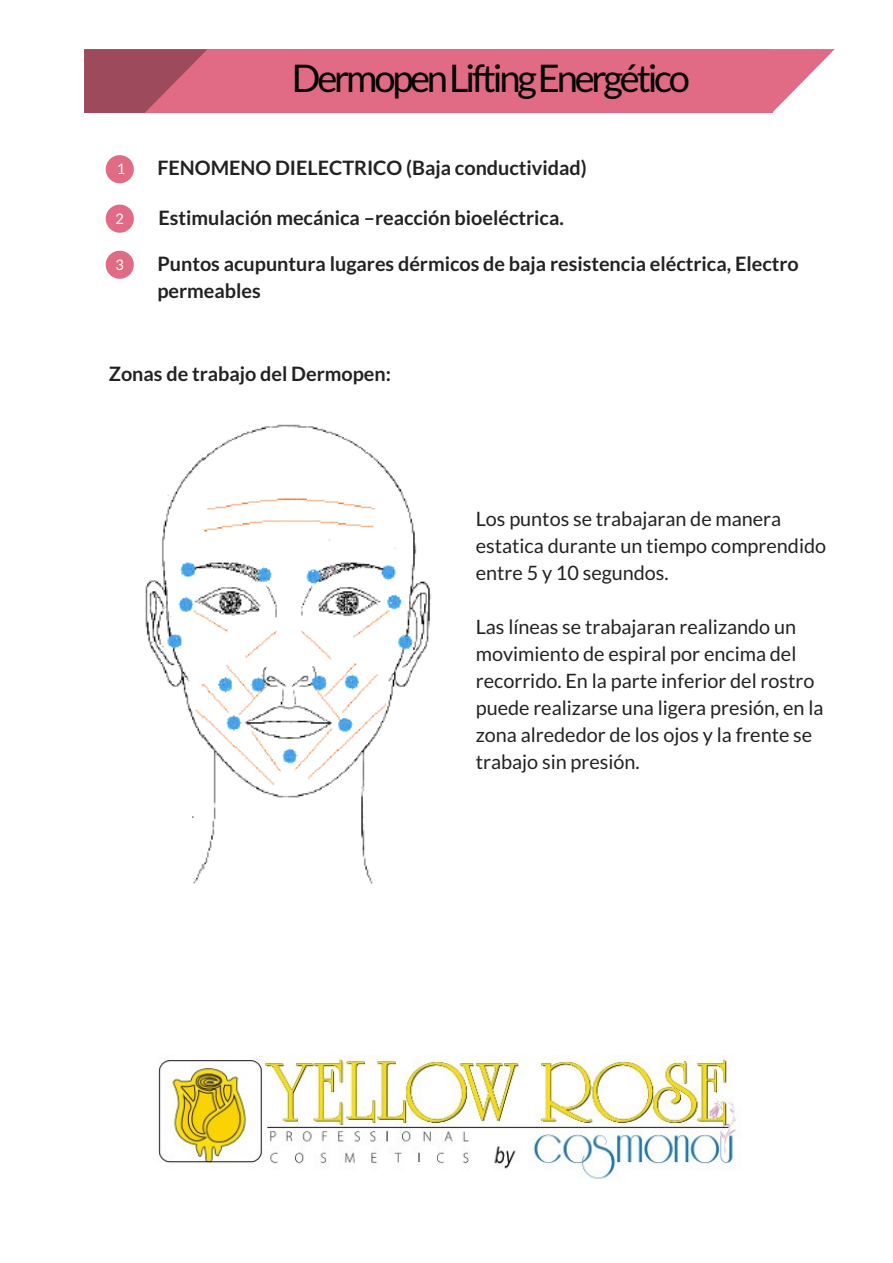
<style>
.page{position:relative;width:893px;height:1263px;background:#fff}
.page>*{position:absolute;margin:0;border:0;box-sizing:border-box;transform-origin:0 0}
.t1{font:38.1px "Lato";letter-spacing:-.085em;color:#000}
.t2{font:19.8px/27px "Lato";color:#222}
.t3{font:700 19.8px/27px "Lato";color:#222}
.t4{font:14.55px "Lato";color:#fff}
</style>
<div class="page">
<div style="left:207px;top:49px;width:565px;height:63px;background:#e16b84"></div>
<svg style="left:772px;top:49px;width:62px;height:63px"></svg>
<svg style="left:84px;top:49px;width:124px;height:63px;background:#ae5366"></svg>
<svg style="left:106px;top:251px;width:28px;height:28px"></svg>
<svg style="left:106px;top:205px;width:28px;height:28px"></svg>
<svg style="left:106px;top:155px;width:28px;height:28px"></svg>
<img style="left:158px;top:1055px;width:580px;height:124px">
<img style="left:145px;top:424px;width:286px;height:460px">
<p class="t4" style="left:117px;top:160px;width:10px">1</p>
<p class="t4" style="left:116px;top:209px;width:10px">2</p>
<p class="t4" style="left:116px;top:255px;width:10px">3</p>
<h1 class="t1" style="left:292px;top:55px;width:399px">DermopenLiftingEnergético</h1>
<p class="t3" style="left:157px;top:154px;width:431px">FENOMENO DIELECTRICO (Baja conductividad)</p>
<p class="t3" style="left:158px;top:204px;width:407px">Estimulación mecánica –reacción bioeléctrica.</p>
<p class="t3" style="left:157px;top:250px;width:642px">Puntos acupuntura lugares dérmicos de baja resistencia eléctrica, Electro permeables</p>
<p class="t3" style="left:109px;top:360px;width:284px">Zonas de trabajo del Dermopen:</p>
<p class="t2" style="left:475px;top:505px;width:352px">Los puntos se trabajaran de manera estatica durante un tiempo comprendido entre 5 y 10 segundos.</p>
<p class="t2" style="left:475px;top:613px;width:349px">Las líneas se trabajaran realizando un movimiento de espiral por encima del recorrido. En la parte inferior del rostro puede realizarse una ligera presión, en la zona alrededor de los ojos y la frente se trabajo sin presión.</p>
</div>
